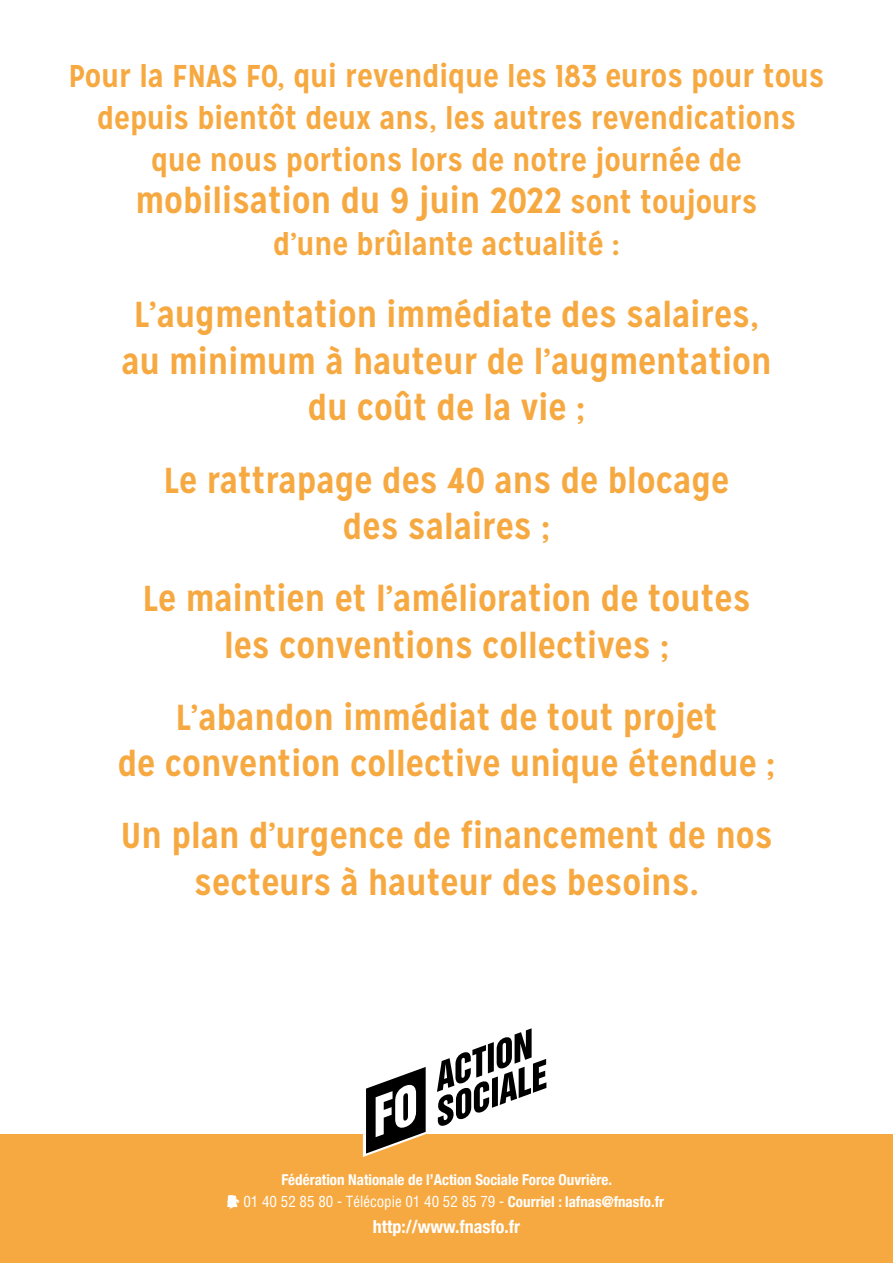
<style>
.page{position:relative;width:893px;height:1263px;background:#fff}
.page>*{position:absolute;margin:0;border:0;box-sizing:border-box;transform-origin:0 0}
.t1{font:700 36px/46.5px "Mission Gothic";color:#f7a941;text-align:center}
.t2{font:700 31.5px/42px "Mission Gothic";color:#f7a941;text-align:center}
.t3{font:700 condensed 18px "Helvetica Neue";color:#fff}
.t4{font:condensed 15px "Helvetica";color:#fff}
.t5{font:700 condensed 15px "Helvetica Neue";color:#fff}
.s1{font-size:31.5px}
.s2{font-family:"Helvetica Neue";font-weight:700}
</style>
<div class="page">
<div style="left:0;top:1134px;width:893px;height:129px;background:#f7a941"></div>
<svg style="left:362px;top:1067px;width:64px;height:90px"></svg>
<svg style="left:437px;top:1028px;width:109px;height:98px"></svg>
<p class="t2" style="left:68px;top:55px;width:758px">Pour la FNAS FO, qui revendique les 183 euros pour tous depuis bientôt deux ans, les autres revendications que nous portions lors de notre journée de</p>
<p class="t1" style="left:135px;top:178px;width:624px">mobilisation du 9 juin 2022 <span class="s1">sont toujours</span></p>
<p class="t2" style="left:273px;top:223px;width:348px">d’une brûlante actualité :</p>
<p class="t1" style="left:121px;top:292px;width:652px">L’augmentation immédiate des salaires, au minimum à hauteur de l’augmentation du coût de la vie ;</p>
<p class="t1" style="left:164px;top:457px;width:567px">Le rattrapage des 40 ans de blocage des salaires ;</p>
<p class="t1" style="left:143px;top:575px;width:609px">Le maintien et l’amélioration de toutes les conventions collectives ;</p>
<p class="t1" style="left:118px;top:694px;width:659px">L’abandon immédiat de tout projet<br>de convention collective unique étendue ;</p>
<p class="t1" style="left:120px;top:812px;width:654px">Un plan d’urgence de financement de nos secteurs à hauteur des besoins.</p>
<p class="t5" style="left:281px;top:1167px;width:332px">Fédération Nationale de l’Action Sociale Force Ouvrière.</p>
<p class="t4" style="left:227px;top:1192px;width:439px">7,PasageTenail-75014PARIS- 01 40 52 85 80 - Télécopie 01 40 52 85 79 - <span class="s2">Courriel : lafnas@fnasfo.fr</span></p>
<p class="t3" style="left:373px;top:1212px;width:149px">http://www.fnasfo.fr</p>
</div>
